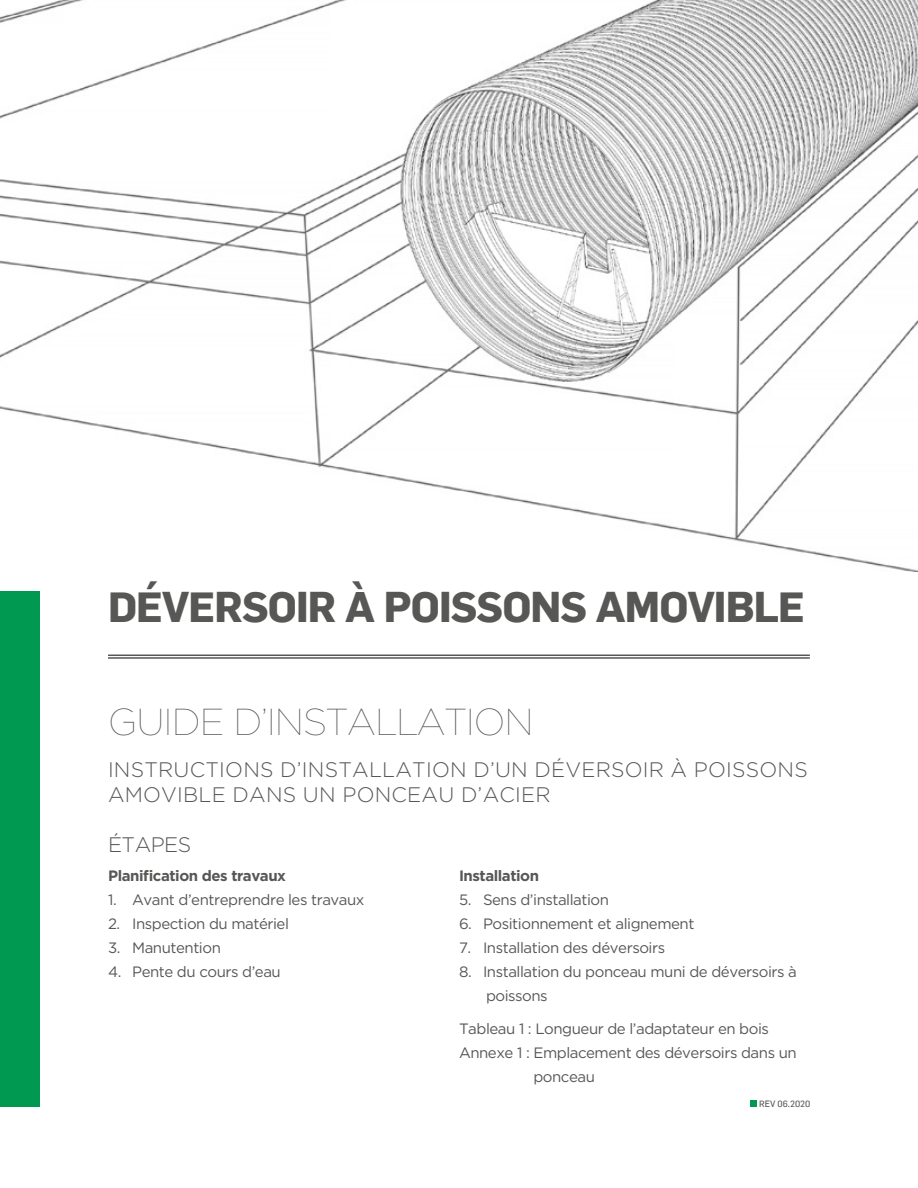
<style>
.page{position:relative;width:918px;height:1188px;background:#fff}
.page>*{position:absolute;margin:0;border:0;box-sizing:border-box;transform-origin:0 0}
.t1{font:42px "Soleno Mega Titre";letter-spacing:-.02em;color:#575756}
.t2{font:100 37.5px "Gotham HTF";letter-spacing:-.025em;color:#575756}
.t3{font:300 21px/25.5px "Gotham HTF";letter-spacing:.01em;color:#575756}
.t4{font:15px/24px "Gotham HTF";letter-spacing:-.03em;color:#575756}
.t5{font:700 15px "Gotham HTF";letter-spacing:-.03em;color:#575756}
.t6{font:9px "Soleno texte";color:#575756}
</style>
<div class="page">
<hr style="left:108px;top:657px;width:702px;height:2px;background:#575756">
<hr style="left:108px;top:655px;width:702px;height:1px;background:#575756">
<div style="left:750px;top:1101px;width:7px;height:6px;background:#009951"></div>
<img style="left:0;top:0;width:918px;height:571px">
<div style="left:0;top:592px;width:40px;height:515px;background:#009951"></div>
<h1 class="t1" style="left:108px;top:582px;width:699px">DÉVERSOIR À POISSONS AMOVIBLE</h1>
<h2 class="t2" style="left:108px;top:701px;width:427px">GUIDE D’INSTALLATION</h2>
<h3 class="t3" style="left:108px;top:756px;width:701px">INSTRUCTIONS D’INSTALLATION D’UN DÉVERSOIR À POISSONS<br>AMOVIBLE DANS UN PONCEAU D’ACIER</h3>
<h3 class="t3" style="left:108px;top:832px;width:85px">ÉTAPES</h3>
<p class="t5" style="left:108px;top:867px;width:179px">Planification des travaux</p>
<p class="t4" style="left:108px;top:887px;width:258px">1. Avant d’entreprendre les travaux</p>
<p class="t4" style="left:108px;top:911px;width:182px">2. Inspection du matériel</p>
<p class="t4" style="left:108px;top:935px;width:114px">3. Manutention</p>
<p class="t4" style="left:108px;top:959px;width:174px">4. Pente du cours d’eau</p>
<p class="t5" style="left:459px;top:867px;width:82px">Installation</p>
<p class="t4" style="left:459px;top:887px;width:152px">5. Sens d’installation</p>
<p class="t4" style="left:459px;top:911px;width:237px">6. Positionnement et alignement</p>
<p class="t4" style="left:459px;top:935px;width:208px">7. Installation des déversoirs</p>
<p class="t4" style="left:486px;top:959px;width:312px;text-indent:-27px">8. Installation du ponceau muni de déversoirs à poissons</p>
<p class="t4" style="left:459px;top:1016px;width:312px">Tableau 1 : Longueur de l’adaptateur en bois</p>
<p class="t4" style="left:459px;top:1040px;width:339px">Annexe 1 : Emplacement des déversoirs dans un</p>
<p class="t4" style="left:533px;top:1064px;width:63px">ponceau</p>
<p class="t6" style="left:759px;top:1098px;width:53px">REV 06.2020</p>
</div>
